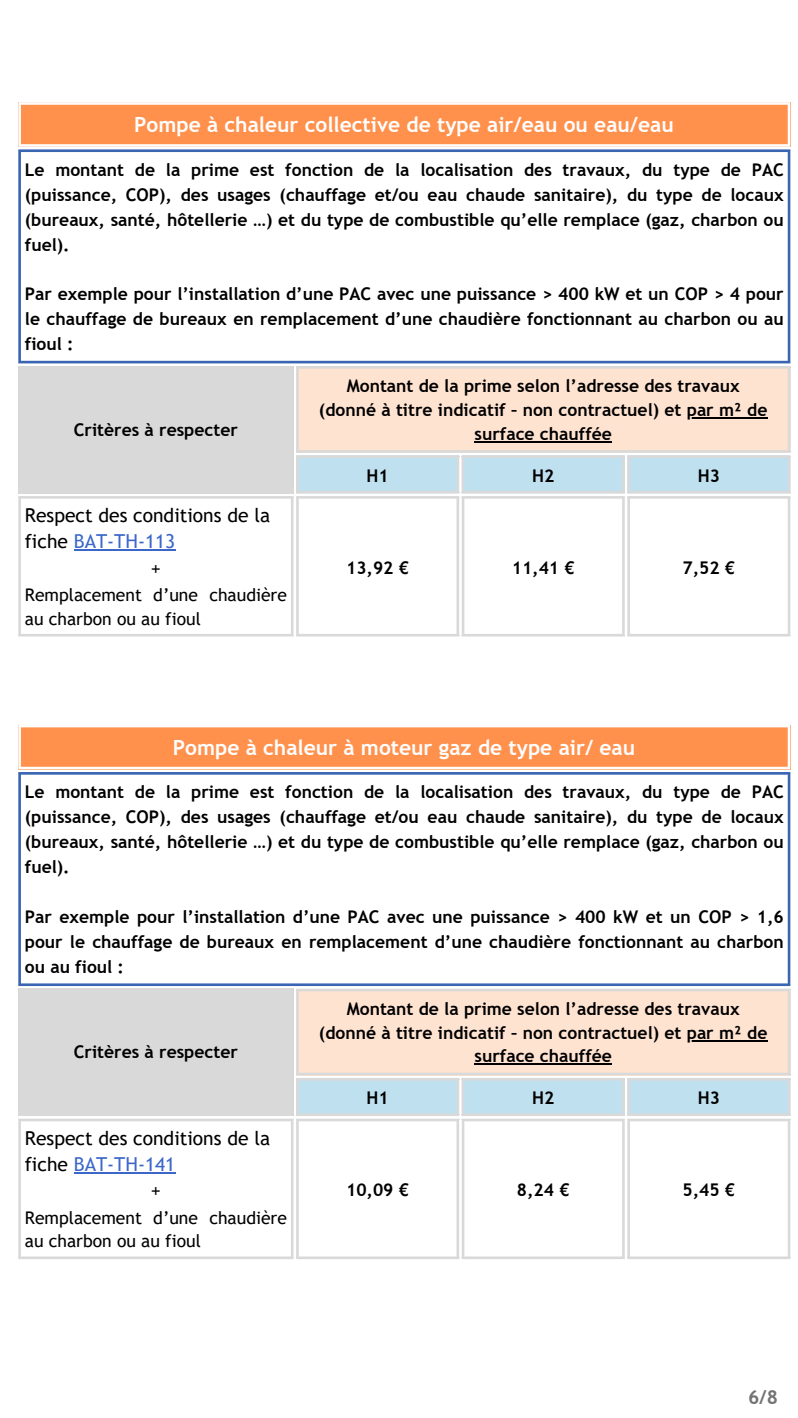
<style>
.page{position:relative;width:798px;height:1418px;background:#fff}
.page>*{position:absolute;margin:0;border:0;box-sizing:border-box;transform-origin:0 0}
.t1{font:700 21px "Trebuchet MS";color:#fefefe}
.t2{font:19.25px "Trebuchet MS";color:#000}
.t3{font:19.25px "Trebuchet MS";color:#3c67c9}
.t4{font:700 19.25px "Trebuchet MS";color:#737373}
.t5{font:700 17.5px/24.8px "Trebuchet MS";color:#000;text-align:justify}
.t6{font:17.5px/23.6px "Trebuchet MS";color:#000}
.s1{color:#000}
</style>
<div class="page">
<div style="left:18px;top:102px;width:772px;height:45px;background:#ff914d"></div>
<div style="left:18px;top:366px;width:276px;height:127px;background:#d9d9d9"></div>
<div style="left:296px;top:366px;width:494px;height:87px;background:#ffe3d1"></div>
<div style="left:299px;top:455px;width:489px;height:38px;background:#bfe0ef"></div>
<hr style="left:687px;top:417px;width:81px;height:1px;background:#000">
<hr style="left:475px;top:441px;width:137px;height:1px;background:#000">
<hr style="left:74px;top:550px;width:101px;height:1px;background:#3c67c9">
<hr style="left:18px;top:105px;width:3px;height:39px;background:#fefefe">
<hr style="left:788px;top:105px;width:2px;height:39px;background:#fefefe">
<hr style="left:18px;top:102px;width:772px;height:3px;background:#fefefe">
<hr style="left:18px;top:144px;width:772px;height:3px;background:#fefefe">
<hr style="left:18px;top:152px;width:3px;height:209px;background:#3a65b3">
<hr style="left:788px;top:152px;width:2px;height:209px;background:#3a65b3">
<hr style="left:18px;top:149px;width:772px;height:3px;background:#3a65b3">
<hr style="left:18px;top:361px;width:772px;height:2px;background:#3a65b3">
<hr style="left:296px;top:369px;width:3px;height:81px;background:#d9d9d9">
<hr style="left:788px;top:369px;width:2px;height:81px;background:#d9d9d9">
<hr style="left:296px;top:366px;width:494px;height:3px;background:#d9d9d9">
<hr style="left:296px;top:450px;width:494px;height:3px;background:#d9d9d9">
<hr style="left:296px;top:458px;width:3px;height:33px;background:#d9d9d9">
<hr style="left:457px;top:458px;width:2px;height:33px;background:#d9d9d9">
<hr style="left:296px;top:455px;width:163px;height:3px;background:#d9d9d9">
<hr style="left:296px;top:491px;width:163px;height:2px;background:#d9d9d9">
<hr style="left:462px;top:458px;width:2px;height:33px;background:#d9d9d9">
<hr style="left:622px;top:458px;width:3px;height:33px;background:#d9d9d9">
<hr style="left:462px;top:455px;width:163px;height:3px;background:#d9d9d9">
<hr style="left:462px;top:491px;width:163px;height:2px;background:#d9d9d9">
<hr style="left:627px;top:458px;width:3px;height:33px;background:#d9d9d9">
<hr style="left:788px;top:458px;width:2px;height:33px;background:#d9d9d9">
<hr style="left:627px;top:455px;width:163px;height:3px;background:#d9d9d9">
<hr style="left:627px;top:491px;width:163px;height:2px;background:#d9d9d9">
<hr style="left:18px;top:498px;width:3px;height:136px;background:#d9d9d9">
<hr style="left:291px;top:498px;width:3px;height:136px;background:#d9d9d9">
<hr style="left:18px;top:496px;width:276px;height:2px;background:#d9d9d9">
<hr style="left:18px;top:634px;width:276px;height:2px;background:#d9d9d9">
<hr style="left:296px;top:498px;width:3px;height:136px;background:#d9d9d9">
<hr style="left:457px;top:498px;width:2px;height:136px;background:#d9d9d9">
<hr style="left:296px;top:496px;width:163px;height:2px;background:#d9d9d9">
<hr style="left:296px;top:634px;width:163px;height:2px;background:#d9d9d9">
<hr style="left:462px;top:498px;width:2px;height:136px;background:#d9d9d9">
<hr style="left:622px;top:498px;width:3px;height:136px;background:#d9d9d9">
<hr style="left:462px;top:496px;width:163px;height:2px;background:#d9d9d9">
<hr style="left:462px;top:634px;width:163px;height:2px;background:#d9d9d9">
<hr style="left:627px;top:498px;width:3px;height:136px;background:#d9d9d9">
<hr style="left:788px;top:498px;width:2px;height:136px;background:#d9d9d9">
<hr style="left:627px;top:496px;width:163px;height:2px;background:#d9d9d9">
<hr style="left:627px;top:634px;width:163px;height:2px;background:#d9d9d9">
<div style="left:18px;top:725px;width:772px;height:44px;background:#ff914d"></div>
<div style="left:18px;top:988px;width:276px;height:128px;background:#d9d9d9"></div>
<div style="left:296px;top:988px;width:494px;height:87px;background:#ffe3d1"></div>
<div style="left:299px;top:1078px;width:489px;height:38px;background:#bfe0ef"></div>
<hr style="left:687px;top:1040px;width:81px;height:1px;background:#000">
<hr style="left:475px;top:1063px;width:137px;height:1px;background:#000">
<hr style="left:74px;top:1172px;width:101px;height:1px;background:#3c67c9">
<hr style="left:18px;top:727px;width:3px;height:40px;background:#fefefe">
<hr style="left:788px;top:727px;width:2px;height:40px;background:#fefefe">
<hr style="left:18px;top:725px;width:772px;height:2px;background:#fefefe">
<hr style="left:18px;top:767px;width:772px;height:2px;background:#fefefe">
<hr style="left:18px;top:774px;width:3px;height:209px;background:#3a65b3">
<hr style="left:788px;top:774px;width:2px;height:209px;background:#3a65b3">
<hr style="left:18px;top:772px;width:772px;height:2px;background:#3a65b3">
<hr style="left:18px;top:983px;width:772px;height:3px;background:#3a65b3">
<hr style="left:296px;top:991px;width:3px;height:81px;background:#d9d9d9">
<hr style="left:788px;top:991px;width:2px;height:81px;background:#d9d9d9">
<hr style="left:296px;top:988px;width:494px;height:3px;background:#d9d9d9">
<hr style="left:296px;top:1072px;width:494px;height:3px;background:#d9d9d9">
<hr style="left:296px;top:1080px;width:3px;height:33px;background:#d9d9d9">
<hr style="left:457px;top:1080px;width:2px;height:33px;background:#d9d9d9">
<hr style="left:296px;top:1078px;width:163px;height:2px;background:#d9d9d9">
<hr style="left:296px;top:1113px;width:163px;height:3px;background:#d9d9d9">
<hr style="left:462px;top:1080px;width:2px;height:33px;background:#d9d9d9">
<hr style="left:622px;top:1080px;width:3px;height:33px;background:#d9d9d9">
<hr style="left:462px;top:1078px;width:163px;height:2px;background:#d9d9d9">
<hr style="left:462px;top:1113px;width:163px;height:3px;background:#d9d9d9">
<hr style="left:627px;top:1080px;width:3px;height:33px;background:#d9d9d9">
<hr style="left:788px;top:1080px;width:2px;height:33px;background:#d9d9d9">
<hr style="left:627px;top:1078px;width:163px;height:2px;background:#d9d9d9">
<hr style="left:627px;top:1113px;width:163px;height:3px;background:#d9d9d9">
<hr style="left:18px;top:1121px;width:3px;height:135px;background:#d9d9d9">
<hr style="left:291px;top:1121px;width:3px;height:135px;background:#d9d9d9">
<hr style="left:18px;top:1118px;width:276px;height:3px;background:#d9d9d9">
<hr style="left:18px;top:1256px;width:276px;height:3px;background:#d9d9d9">
<hr style="left:296px;top:1121px;width:3px;height:135px;background:#d9d9d9">
<hr style="left:457px;top:1121px;width:2px;height:135px;background:#d9d9d9">
<hr style="left:296px;top:1118px;width:163px;height:3px;background:#d9d9d9">
<hr style="left:296px;top:1256px;width:163px;height:3px;background:#d9d9d9">
<hr style="left:462px;top:1121px;width:2px;height:135px;background:#d9d9d9">
<hr style="left:622px;top:1121px;width:3px;height:135px;background:#d9d9d9">
<hr style="left:462px;top:1118px;width:163px;height:3px;background:#d9d9d9">
<hr style="left:462px;top:1256px;width:163px;height:3px;background:#d9d9d9">
<hr style="left:627px;top:1121px;width:3px;height:135px;background:#d9d9d9">
<hr style="left:788px;top:1121px;width:2px;height:135px;background:#d9d9d9">
<hr style="left:627px;top:1118px;width:163px;height:3px;background:#d9d9d9">
<hr style="left:627px;top:1256px;width:163px;height:3px;background:#d9d9d9">
<p class="t1" style="left:134px;top:113px;width:541px">Pompe à chaleur collective de type air/eau ou eau/eau</p>
<p class="t5" style="left:25px;top:157px;width:760px">Le montant de la prime est fonction de la localisation des travaux, du type de PAC (puissance, COP), des usages (chauffage et/ou eau chaude sanitaire), du type de locaux (bureaux, santé, hôtellerie …) et du type de combustible qu’elle remplace (gaz, charbon ou fuel).</p>
<p class="t5" style="left:25px;top:282px;width:760px">Par exemple pour l’installation d’une PAC avec une puissance &gt; 400 kW et un COP &gt; 4 pour le chauffage de bureaux en remplacement d’une chaudière fonctionnant au charbon ou au fioul :</p>
<p class="t5" style="left:74px;top:417px;width:166px">Critères à respecter</p>
<p class="t2" style="left:25px;top:504px;width:247px">Respect des conditions de la</p>
<p class="t3" style="left:25px;top:530px;width:152px"><span class="s1">fiche</span> BAT-TH-113</p>
<p class="t2" style="left:151px;top:556px;width:12px">+</p>
<p class="t6" style="left:25px;top:583px;width:264px">Remplacement d’une chaudière au charbon ou au fioul</p>
<p class="t5" style="left:319px;top:374px;width:450px;line-height:23.6px;text-align:center">Montant de la prime selon l’adresse des travaux (donné à titre indicatif – non contractuel) et par m² de surface chauffée</p>
<p class="t5" style="left:367px;top:463px;width:24px">H1</p>
<p class="t5" style="left:532px;top:463px;width:24px">H2</p>
<p class="t5" style="left:698px;top:463px;width:24px">H3</p>
<p class="t5" style="left:346px;top:555px;width:64px">13,92 €</p>
<p class="t5" style="left:512px;top:555px;width:64px">11,41 €</p>
<p class="t5" style="left:683px;top:555px;width:54px">7,52 €</p>
<p class="t1" style="left:173px;top:735px;width:464px">Pompe à chaleur à moteur gaz de type air/ eau</p>
<p class="t5" style="left:25px;top:779px;width:760px">Le montant de la prime est fonction de la localisation des travaux, du type de PAC (puissance, COP), des usages (chauffage et/ou eau chaude sanitaire), du type de locaux (bureaux, santé, hôtellerie …) et du type de combustible qu’elle remplace (gaz, charbon ou fuel).</p>
<p class="t5" style="left:25px;top:904px;width:760px">Par exemple pour l’installation d’une PAC avec une puissance &gt; 400 kW et un COP &gt; 1,6 pour le chauffage de bureaux en remplacement d’une chaudière fonctionnant au charbon ou au fioul :</p>
<p class="t5" style="left:74px;top:1039px;width:166px">Critères à respecter</p>
<p class="t2" style="left:25px;top:1126px;width:247px">Respect des conditions de la</p>
<p class="t3" style="left:25px;top:1153px;width:152px"><span class="s1">fiche</span> BAT-TH-141</p>
<p class="t2" style="left:151px;top:1179px;width:12px">+</p>
<p class="t6" style="left:25px;top:1205px;width:264px">Remplacement d’une chaudière au charbon ou au fioul</p>
<p class="t5" style="left:319px;top:997px;width:450px;line-height:23.6px;text-align:center">Montant de la prime selon l’adresse des travaux (donné à titre indicatif – non contractuel) et par m² de surface chauffée</p>
<p class="t5" style="left:367px;top:1085px;width:24px">H1</p>
<p class="t5" style="left:532px;top:1085px;width:24px">H2</p>
<p class="t5" style="left:698px;top:1085px;width:24px">H3</p>
<p class="t5" style="left:346px;top:1177px;width:64px">10,09 €</p>
<p class="t5" style="left:517px;top:1177px;width:54px">8,24 €</p>
<p class="t5" style="left:683px;top:1177px;width:54px">5,45 €</p>
<p class="t4" style="left:748px;top:1386px;width:32px">6/8</p>
</div>
